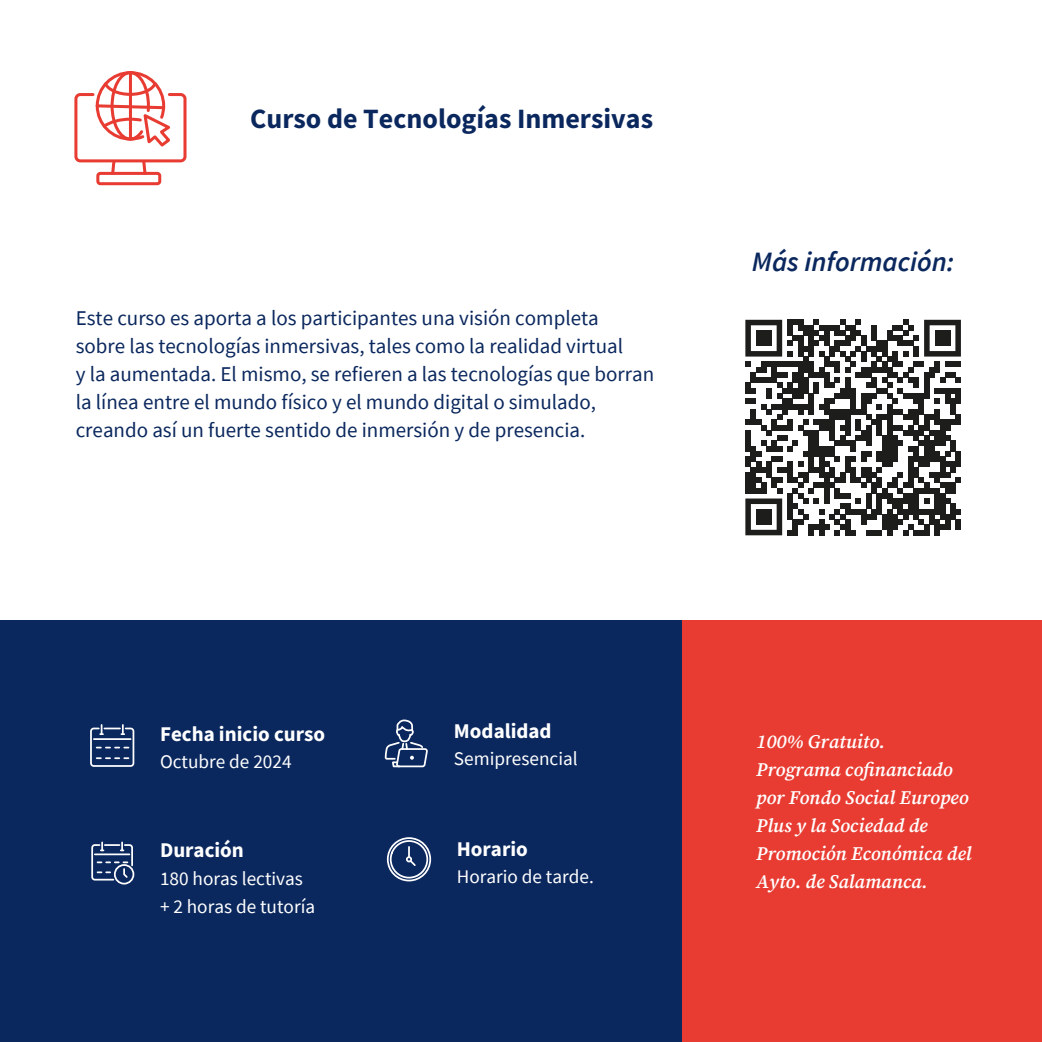
<style>
.page{position:relative;width:1042px;height:1042px;background:#fff}
.page>*{position:absolute;margin:0;border:0;box-sizing:border-box;transform-origin:0 0}
.t1{font:700 28px "Source Sans Pro";color:#0b285e}
.t2{font:italic 600 28px "Source Sans Pro";color:#0b285e}
.t3{font:21px/28px "Source Sans Pro";color:#0b285e}
.t4{font:700 21px "Source Sans Pro";color:#fff}
.t5{font:italic 600 19.25px/28px "Source Serif Pro";color:#fff}
.t6{font:19.25px/28px "Source Sans Pro";color:#fff}
</style>
<div class="page">
<div style="left:0;top:620px;width:1042px;height:422px;background:#0b285e"></div>
<div style="left:682px;top:620px;width:360px;height:422px;background:#e83c32"></div>
<svg style="left:384px;top:719px;width:44px;height:49px"></svg>
<div style="left:387px;top:837px;width:44px;height:44px;border:2px solid #fff;border-radius:50%"></div>
<svg style="left:389px;top:839px;width:40px;height:40px"></svg>
<div style="left:90px;top:727px;width:44px;height:40px;border:2px solid #fff;border-radius:3px"></div>
<hr style="left:94px;top:738px;width:37px;height:2px;background:#fff">
<svg style="left:100px;top:725px;width:24px;height:10px"></svg>
<svg style="left:97px;top:747px;width:31px;height:1px"></svg>
<svg style="left:97px;top:757px;width:31px;height:2px"></svg>
<div style="left:114px;top:864px;width:20px;height:20px;border:2px solid #fff;border-radius:50%"></div>
<svg style="left:91px;top:842px;width:43px;height:39px"></svg>
<svg style="left:745px;top:320px;width:216px;height:215px"></svg>
<div style="left:756px;top:330px;width:15px;height:16px;background:#1d1d1b"></div>
<div style="left:934px;top:330px;width:16px;height:16px;background:#1d1d1b"></div>
<div style="left:756px;top:509px;width:15px;height:16px;background:#1d1d1b"></div>
<svg style="left:109px;top:162px;width:9px;height:10px"></svg>
<svg style="left:140px;top:162px;width:9px;height:10px"></svg>
<div style="left:96px;top:172px;width:65px;height:13px;border:3px solid #e83c32;border-radius:2px"></div>
<div style="left:74px;top:93px;width:112px;height:69px;border:3px solid #e83c32;border-radius:4px"></div>
<svg style="left:94px;top:71px;width:81px;height:76px"></svg>
<h1 class="t1" style="left:250px;top:100px;width:404px">Curso de Tecnologías Inmersivas</h1>
<p class="t3" style="left:76px;top:304px;width:580px">Este curso es aporta a los participantes una visión completa<br>sobre las tecnologías inmersivas, tales como la realidad virtual<br>y la aumentada. El mismo, se refieren a las tecnologías que borran la línea entre el mundo físico y el mundo digital o simulado, creando así un fuerte sentido de inmersión y de presencia.</p>
<h1 class="t2" style="left:752px;top:243px;width:204px">Más información:</h1>
<p class="t4" style="left:160px;top:719px;width:167px">Fecha inicio curso</p>
<p class="t4" style="left:454px;top:716px;width:99px">Modalidad</p>
<p class="t6" style="left:454px;top:744px;width:125px">Semipresencial</p>
<p class="t6" style="left:160px;top:747px;width:133px">Octubre de 2024</p>
<p class="t4" style="left:160px;top:836px;width:85px">Duración</p>
<p class="t6" style="left:160px;top:864px;width:157px">180 horas lectivas + 2 horas de tutoría</p>
<p class="t4" style="left:457px;top:834px;width:73px">Horario</p>
<p class="t6" style="left:457px;top:862px;width:139px">Horario de tarde.</p>
<p class="t5" style="left:756px;top:727px;width:217px">100% Gratuito.<br>Programa cofinanciado por Fondo Social Europeo<br>Plus y la Sociedad de<br>Promoción Económica del<br>Ayto. de Salamanca.</p>
</div>
